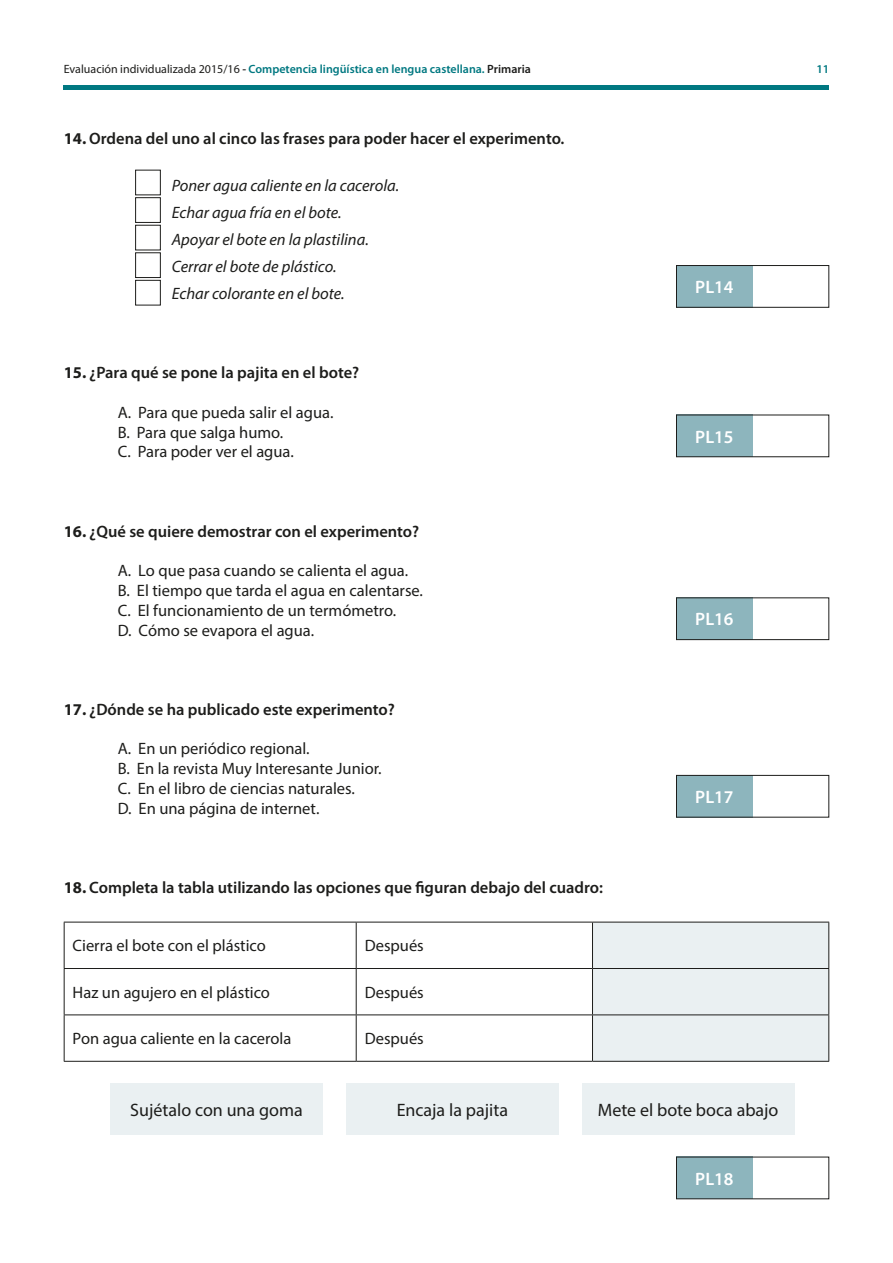
<style>
.page{position:relative;width:893px;height:1263px;background:#fff}
.page>*{position:absolute;margin:0;border:0;box-sizing:border-box;transform-origin:0 0}
.t1{font:18px "Myriad Pro";color:#1d1d1b}
.t2{font:600 18px "Myriad Pro";color:#fff}
.t3{font:16.5px/19.8px "Myriad Pro";color:#1d1d1b}
.t4{font:600 16.5px "Myriad Pro";color:#1d1d1b}
.t5{font:italic 16.5px/27px "Myriad Pro";color:#1d1d1b}
.t6{font:600 12px "Myriad Pro";color:#007881}
.s1{font-weight:400;color:#1d1d1b}
.s2{color:#1d1d1b}
.s3{font-weight:700}
</style>
<div class="page">
<div style="left:135px;top:280px;width:26px;height:25px;border:1px solid #1d1d1b"></div>
<div style="left:135px;top:252px;width:26px;height:26px;border:1px solid #1d1d1b"></div>
<div style="left:135px;top:225px;width:26px;height:25px;border:1px solid #1d1d1b"></div>
<div style="left:135px;top:197px;width:26px;height:26px;border:1px solid #1d1d1b"></div>
<div style="left:135px;top:170px;width:26px;height:25px;border:1px solid #1d1d1b"></div>
<div style="left:593px;top:923px;width:235px;height:138px;background:#eaf0f2"></div>
<hr style="left:64px;top:922px;width:292px;height:1px;background:#1d1d1b">
<hr style="left:64px;top:922px;width:1px;height:46px;background:#1d1d1b">
<hr style="left:356px;top:922px;width:236px;height:1px;background:#1d1d1b">
<hr style="left:356px;top:922px;width:1px;height:46px;background:#1d1d1b">
<hr style="left:592px;top:922px;width:237px;height:1px;background:#1d1d1b">
<hr style="left:592px;top:922px;width:1px;height:46px;background:#1d1d1b">
<hr style="left:828px;top:922px;width:1px;height:46px;background:#1d1d1b">
<hr style="left:64px;top:968px;width:292px;height:1px;background:#1d1d1b">
<hr style="left:64px;top:969px;width:1px;height:45px;background:#1d1d1b">
<hr style="left:356px;top:968px;width:236px;height:1px;background:#1d1d1b">
<hr style="left:356px;top:969px;width:1px;height:45px;background:#1d1d1b">
<hr style="left:592px;top:968px;width:237px;height:1px;background:#1d1d1b">
<hr style="left:592px;top:969px;width:1px;height:45px;background:#1d1d1b">
<hr style="left:828px;top:969px;width:1px;height:45px;background:#1d1d1b">
<hr style="left:64px;top:1014px;width:292px;height:1px;background:#1d1d1b">
<hr style="left:64px;top:1015px;width:1px;height:46px;background:#1d1d1b">
<hr style="left:356px;top:1014px;width:236px;height:1px;background:#1d1d1b">
<hr style="left:356px;top:1015px;width:1px;height:46px;background:#1d1d1b">
<hr style="left:592px;top:1014px;width:237px;height:1px;background:#1d1d1b">
<hr style="left:592px;top:1015px;width:1px;height:46px;background:#1d1d1b">
<hr style="left:828px;top:1015px;width:1px;height:46px;background:#1d1d1b">
<hr style="left:64px;top:1061px;width:292px;height:1px;background:#1d1d1b">
<hr style="left:356px;top:1061px;width:236px;height:1px;background:#1d1d1b">
<hr style="left:592px;top:1061px;width:237px;height:1px;background:#1d1d1b">
<div style="left:110px;top:1083px;width:213px;height:51px;background:#eaf0f2"></div>
<div style="left:346px;top:1083px;width:213px;height:51px;background:#eaf0f2"></div>
<div style="left:582px;top:1083px;width:212px;height:51px;background:#eaf0f2"></div>
<div style="left:676px;top:265px;width:77px;height:43px;background:#8db5bd"></div>
<div style="left:676px;top:265px;width:153px;height:43px;border:1px solid #1d1d1b"></div>
<div style="left:676px;top:415px;width:77px;height:42px;background:#8db5bd"></div>
<div style="left:676px;top:415px;width:153px;height:42px;border:1px solid #1d1d1b"></div>
<div style="left:676px;top:597px;width:77px;height:43px;background:#8db5bd"></div>
<div style="left:676px;top:597px;width:153px;height:43px;border:1px solid #1d1d1b"></div>
<div style="left:676px;top:775px;width:77px;height:42px;background:#8db5bd"></div>
<div style="left:676px;top:775px;width:153px;height:42px;border:1px solid #1d1d1b"></div>
<div style="left:676px;top:1157px;width:77px;height:42px;background:#8db5bd"></div>
<div style="left:676px;top:1157px;width:153px;height:42px;border:1px solid #1d1d1b"></div>
<hr style="left:64px;top:85px;width:765px;height:4px;background:#007881">
<p class="t6" style="left:64px;top:62px;width:469px"><span class="s1">Evaluación individualizada 2015/16</span> <span class="s2">-</span> Competencia lingüística en lengua castellana. <span class="s2">Primaria</span></p>
<p class="t6" style="left:816px;top:62px;width:14px">11</p>
<p class="t4" style="left:64px;top:130px;width:502px"><span class="s3">14.</span> Ordena del uno al cinco las frases para poder hacer el experimento.</p>
<p class="t5" style="left:172px;top:172px;width:229px">Poner agua caliente en la cacerola.<br>Echar agua fría en el bote.<br>Apoyar el bote en la plastilina.<br>Cerrar el bote de plástico.<br>Echar colorante en el bote.</p>
<p class="t4" style="left:64px;top:363px;width:297px"><span class="s3">15.</span> ¿Para qué se pone la pajita en el bote?</p>
<p class="t3" style="left:118px;top:402px;width:217px">A. Para que pueda salir el agua.<br>B. Para que salga humo.<br>C. Para poder ver el agua.</p>
<p class="t4" style="left:64px;top:522px;width:357px"><span class="s3">16.</span> ¿Qué se quiere demostrar con el experimento?</p>
<p class="t3" style="left:118px;top:560px;width:307px">A. Lo que pasa cuando se calienta el agua.<br>B. El tiempo que tarda el agua en calentarse.<br>C. El funcionamiento de un termómetro.<br>D. Cómo se evapora el agua.</p>
<p class="t4" style="left:64px;top:700px;width:333px"><span class="s3">17.</span> ¿Dónde se ha publicado este experimento?</p>
<p class="t3" style="left:118px;top:739px;width:265px">A. En un periódico regional.<br>B. En la revista Muy Interesante Junior.<br>C. En el libro de ciencias naturales.<br>D. En una página de internet.</p>
<p class="t4" style="left:64px;top:878px;width:541px"><span class="s3">18.</span> Completa la tabla utilizando las opciones que figuran debajo del cuadro:</p>
<p class="t3" style="left:73px;top:936px;width:195px">Cierra el bote con el plástico</p>
<p class="t3" style="left:365px;top:936px;width:61px">Después</p>
<p class="t3" style="left:73px;top:982px;width:199px">Haz un agujero en el plástico</p>
<p class="t3" style="left:365px;top:982px;width:61px">Después</p>
<p class="t3" style="left:73px;top:1028px;width:220px">Pon agua caliente en la cacerola</p>
<p class="t3" style="left:365px;top:1028px;width:61px">Después</p>
<p class="t2" style="left:695px;top:277px;width:40px">PL14</p>
<p class="t2" style="left:695px;top:427px;width:40px">PL15</p>
<p class="t2" style="left:695px;top:609px;width:40px">PL16</p>
<p class="t2" style="left:695px;top:787px;width:40px">PL17</p>
<p class="t1" style="left:130px;top:1098px;width:174px">Sujétalo con una goma</p>
<p class="t1" style="left:397px;top:1098px;width:113px">Encaja la pajita</p>
<p class="t1" style="left:598px;top:1098px;width:182px">Mete el bote boca abajo</p>
<p class="t2" style="left:695px;top:1169px;width:40px">PL18</p>
</div>
